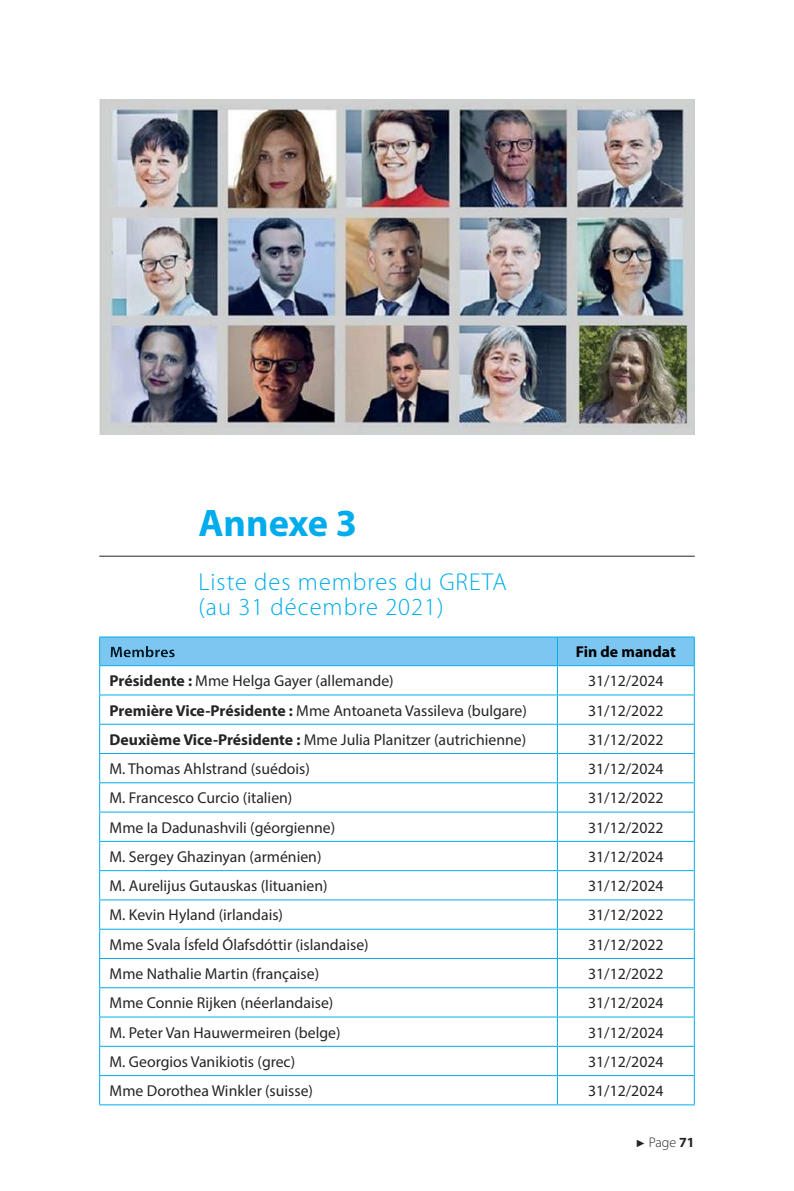
<style>
.page{position:relative;width:794px;height:1191px;background:#fff}
.page>*{position:absolute;margin:0;border:0;box-sizing:border-box;transform-origin:0 0}
.t1{font:700 38.5px "Myriad Pro";letter-spacing:-.005em;color:#00acec}
.t2{font:300 24.5px/24.5px "Myriad Pro";letter-spacing:.04em;color:#00acec}
.t3{font:15.75px "Myriad Pro";color:#272425}
.t4{font:700 15.75px "Myriad Pro";color:#000}
.t5{font:300 14px "Myriad Pro";color:#272425}
.s1{font-weight:700}
.s2{font-family:"Arial";font-weight:400;font-size:10.5px}
</style>
<div class="page">
<img style="left:99px;top:99px;width:595px;height:335px">
<hr style="left:99px;top:556px;width:595px;height:1px;background:#272425">
<hr style="left:99px;top:636px;width:458px;height:1px;background:#00acec">
<hr style="left:557px;top:636px;width:137px;height:1px;background:#00acec">
<hr style="left:99px;top:1104px;width:458px;height:1px;background:#00acec">
<hr style="left:557px;top:1104px;width:137px;height:1px;background:#00acec">
<svg style="left:99px;top:637px;width:596px;height:467px"></svg>
<h1 class="t1" style="left:198px;top:508px;width:160px">Annexe 3</h1>
<h2 class="t2" style="left:198px;top:571px;width:310px">Liste des membres du GRETA (au 31 décembre 2021)</h2>
<p class="t4" style="left:576px;top:646px;width:102px">Fin de mandat</p>
<p class="t3" style="left:110px;top:675px;width:285px"><span class="s1">Présidente :</span> Mme Helga Gayer (allemande)</p>
<p class="t3" style="left:588px;top:675px;width:77px">31/12/2024</p>
<p class="t3" style="left:110px;top:704px;width:419px"><span class="s1">Première Vice-Présidente :</span> Mme Antoaneta Vassileva (bulgare)</p>
<p class="t3" style="left:588px;top:704px;width:77px">31/12/2022</p>
<p class="t3" style="left:110px;top:733px;width:418px"><span class="s1">Deuxième Vice-Présidente :</span> Mme Julia Planitzer (autrichienne)</p>
<p class="t3" style="left:588px;top:733px;width:77px">31/12/2022</p>
<p class="t3" style="left:110px;top:763px;width:202px">M. Thomas Ahlstrand (suédois)</p>
<p class="t3" style="left:588px;top:763px;width:77px">31/12/2024</p>
<p class="t3" style="left:110px;top:792px;width:184px">M. Francesco Curcio (italien)</p>
<p class="t3" style="left:588px;top:792px;width:77px">31/12/2022</p>
<p class="t3" style="left:110px;top:821px;width:227px">Mme Ia Dadunashvili (géorgienne)</p>
<p class="t3" style="left:588px;top:821px;width:77px">31/12/2022</p>
<p class="t3" style="left:110px;top:850px;width:213px">M. Sergey Ghazinyan (arménien)</p>
<p class="t3" style="left:588px;top:850px;width:77px">31/12/2024</p>
<p class="t3" style="left:110px;top:880px;width:220px">M. Aurelijus Gutauskas (lituanien)</p>
<p class="t3" style="left:588px;top:880px;width:77px">31/12/2024</p>
<p class="t3" style="left:110px;top:909px;width:175px">M. Kevin Hyland (irlandais)</p>
<p class="t3" style="left:588px;top:909px;width:77px">31/12/2022</p>
<p class="t3" style="left:110px;top:938px;width:261px">Mme Svala Ísfeld Ólafsdóttir (islandaise)</p>
<p class="t3" style="left:588px;top:938px;width:77px">31/12/2022</p>
<p class="t3" style="left:110px;top:967px;width:211px">Mme Nathalie Martin (française)</p>
<p class="t3" style="left:588px;top:967px;width:77px">31/12/2022</p>
<p class="t3" style="left:110px;top:997px;width:225px">Mme Connie Rijken (néerlandaise)</p>
<p class="t3" style="left:588px;top:997px;width:77px">31/12/2024</p>
<p class="t3" style="left:110px;top:1026px;width:232px">M. Peter Van Hauwermeiren (belge)</p>
<p class="t3" style="left:588px;top:1026px;width:77px">31/12/2024</p>
<p class="t3" style="left:110px;top:1055px;width:187px">M. Georgios Vanikiotis (grec)</p>
<p class="t3" style="left:588px;top:1055px;width:77px">31/12/2024</p>
<p class="t3" style="left:110px;top:1084px;width:205px">Mme Dorothea Winkler (suisse)</p>
<p class="t3" style="left:588px;top:1084px;width:77px">31/12/2024</p>
<p class="t5" style="left:635px;top:1136px;width:61px"><span class="s2">►</span> Page <span class="s1">71</span></p>
</div>
